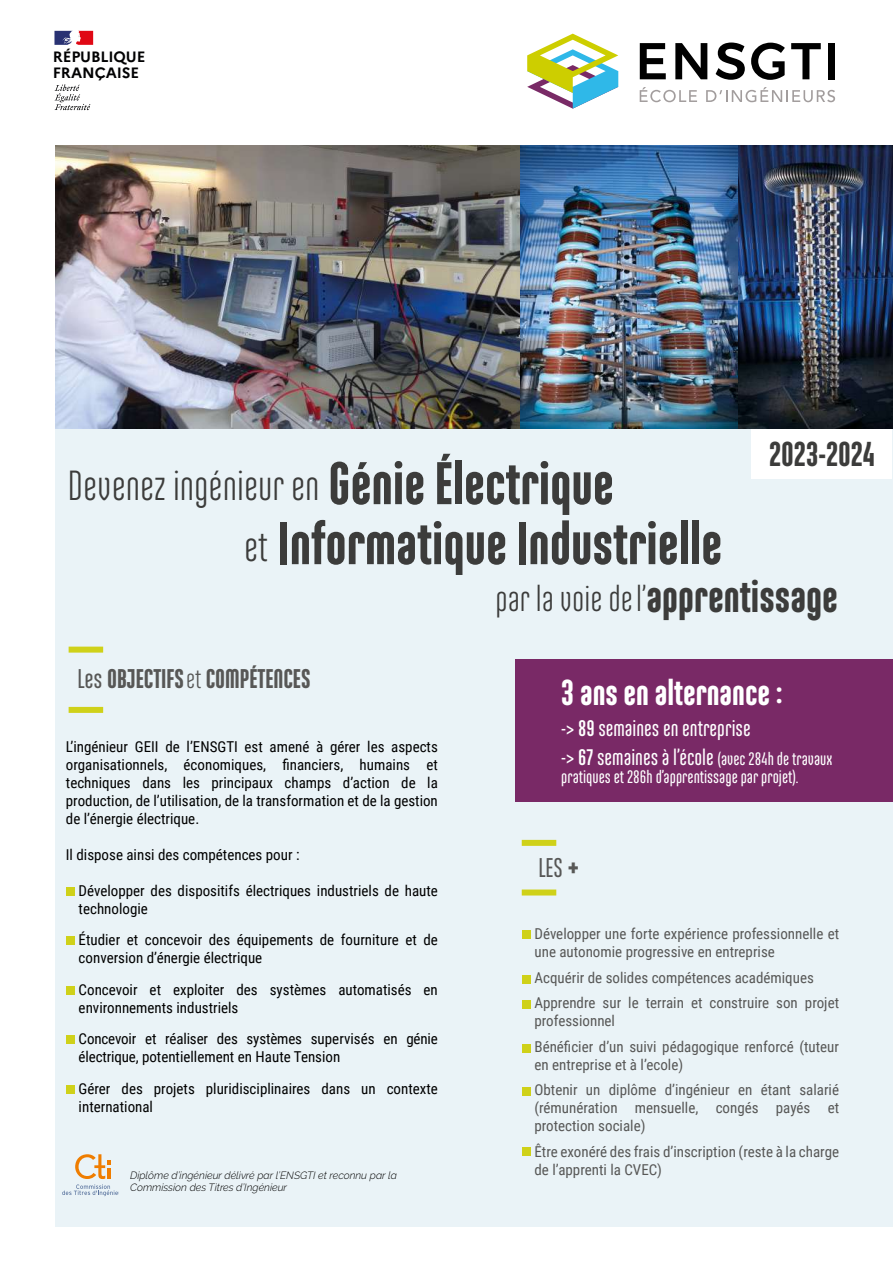
<style>
.page{position:relative;width:893px;height:1263px;background:#fff}
.page>*{position:absolute;margin:0;border:0;box-sizing:border-box;transform-origin:0 0}
.t1{font:900 60px "Ando";color:#3c3c3b}
.t2{font:42px "Ando";color:#3c3c3b}
.t3{font:36px "Ando";color:#3c3c3b}
.t4{font:900 36px "Ando";color:#fff}
.t5{font:900 34.5px "Ando";color:#3c3c3b}
.t6{font:900 27px "Ando";color:#575756}
.t7{font:600 27px "Ando";color:#575756}
.t8{font:600 22.5px/28.5px "Ando";color:#fff}
.t9{font:600 18px "Ando";color:#fff}
.t10{font:15px/18px "Roboto Condensed";color:#000}
.t11{font:15px/18px "Roboto Condensed";color:#575756}
.t12{font:700 15px/15.1px "Marianne";letter-spacing:-.01em;color:#020203}
.t13{font:italic 300 10.5px/12.6px "Raleway";color:#000}
.s1{font-weight:900;font-size:60px}
.s2{font-weight:400;font-size:42px}
.s3{font-weight:900;font-size:45px}
.s4{font-weight:600}
.s5{font-weight:400}
.s6{font-weight:700}
.s7{font-size:18px}
.s8{font-weight:900;font-size:30px}
</style>
<div class="page">
<div style="left:55px;top:429px;width:838px;height:798px;background:#eaf3f7"></div>
<svg style="left:640px;top:43px;width:26px;height:36px"></svg>
<svg style="left:675px;top:43px;width:32px;height:36px"></svg>
<svg style="left:716px;top:43px;width:29px;height:37px"></svg>
<svg style="left:791px;top:43px;width:30px;height:36px"></svg>
<div style="left:828px;top:43px;width:7px;height:36px;background:#000"></div>
<svg style="left:751px;top:43px;width:34px;height:37px"></svg>
<svg style="left:640px;top:87px;width:57px;height:15px"></svg>
<svg style="left:706px;top:87px;width:129px;height:15px"></svg>
<svg style="left:527px;top:34px;width:91px;height:75px"></svg>
<img style="left:737px;top:145px;width:156px;height:284px">
<img style="left:55px;top:145px;width:466px;height:284px">
<img style="left:521px;top:145px;width:216px;height:284px">
<div style="left:522px;top:889px;width:34px;height:6px;background:#cfd119"></div>
<div style="left:522px;top:840px;width:34px;height:6px;background:#cfd119"></div>
<div style="left:515px;top:659px;width:378px;height:143px;background:#792966"></div>
<div style="left:69px;top:707px;width:34px;height:6px;background:#cfd119"></div>
<div style="left:69px;top:647px;width:34px;height:6px;background:#cfd119"></div>
<svg style="left:62px;top:1154px;width:56px;height:42px"></svg>
<svg style="left:54px;top:31px;width:39px;height:14px"></svg>
<svg style="left:54px;top:85px;width:36px;height:25px"></svg>
<div style="left:66px;top:887px;width:8px;height:9px;background:#cfd119"></div>
<div style="left:66px;top:936px;width:8px;height:9px;background:#cfd119"></div>
<div style="left:66px;top:986px;width:8px;height:8px;background:#cfd119"></div>
<div style="left:66px;top:1035px;width:9px;height:9px;background:#cfd119"></div>
<div style="left:66px;top:1084px;width:9px;height:9px;background:#cfd119"></div>
<div style="left:522px;top:930px;width:8px;height:9px;background:#cfd119"></div>
<div style="left:522px;top:975px;width:8px;height:9px;background:#cfd119"></div>
<div style="left:522px;top:999px;width:8px;height:9px;background:#cfd119"></div>
<div style="left:522px;top:1044px;width:8px;height:9px;background:#cfd119"></div>
<div style="left:522px;top:1087px;width:8px;height:9px;background:#cfd119"></div>
<div style="left:522px;top:1147px;width:8px;height:9px;background:#cfd119"></div>
<div style="left:752px;top:429px;width:140px;height:50px;background:#fff"></div>
<p class="t12" style="left:53px;top:48px;width:94px">RÉPUBLIQUE<br>FRANÇAISE</p>
<h3 class="t5" style="left:769px;top:436px;width:107px">2023-2024</h3>
<h2 class="t2" style="left:68px;top:464px;width:547px">Devenez ingénieur en <span class="s1">Génie Électrique</span></h2>
<h1 class="t1" style="left:244px;top:512px;width:480px"><span class="s2">et</span> Informatique Industrielle</h1>
<h3 class="t3" style="left:495px;top:580px;width:344px">par la voie del’<span class="s3">apprentissage</span></h3>
<h3 class="t6" style="left:77px;top:664px;width:234px"><span class="s4">Les</span> OBJECTIFS<span class="s5">et</span> COMPÉTENCES</h3>
<p class="t10" style="left:66px;top:737px;width:373px;text-align:justify">L’ingénieur GEII de l’ENSGTI est amené à gérer les aspects organisationnels, économiques, financiers, humains et techniques dans les principaux champs d’action de la production, de l’utilisation, de la transformation et de la gestion de l’énergie électrique.</p>
<p class="t10" style="left:66px;top:845px;width:235px">Il dispose ainsi des compétences pour :</p>
<p class="t10" style="left:79px;top:881px;width:361px">Développer des dispositifs électriques industriels de haute technologie</p>
<p class="t10" style="left:79px;top:930px;width:361px">Étudier et concevoir des équipements de fourniture et de conversion d’énergie électrique</p>
<p class="t10" style="left:79px;top:980px;width:361px">Concevoir et exploiter des systèmes automatisés en environnements industriels</p>
<p class="t10" style="left:79px;top:1029px;width:361px">Concevoir et réaliser des systèmes supervisés en génie électrique, potentiellement en Haute Tension</p>
<p class="t10" style="left:79px;top:1079px;width:361px">Gérer des projets pluridisciplinaires dans un contexte international</p>
<p class="t13" style="left:130px;top:1168px;width:268px">Diplôme d’ingénieur délivré par l’ENSGTI et reconnu par la<br>Commission des Titres d’Ingénieur</p>
<h3 class="t4" style="left:561px;top:673px;width:223px">3 ans en alternance :</h3>
<h3 class="t8" style="left:561px;top:714px;width:273px">-&gt; <span class="s6">89</span> semaines en entreprise<br>-&gt; <span class="s6">67</span> semaines à l’école <span class="s7">(avec 284h de travaux</span></h3>
<p class="t9" style="left:561px;top:767px;width:239px">pratiques et 286h d’apprentissage par projet).</p>
<h3 class="t7" style="left:538px;top:854px;width:42px">LES <span class="s8">+</span></h3>
<p class="t11" style="left:534px;top:924px;width:306px">Développer une forte expérience professionnelle et une autonomie progressive en entreprise</p>
<p class="t11" style="left:534px;top:964px;width:306px;line-height:25.5px">Acquérir de solides compétences académiques<br>Apprendre sur le terrain et construire son projet</p>
<p class="t11" style="left:534px;top:1008px;width:306px;line-height:25.5px">professionnel<br>Bénéficier d’un suivi pédagogique renforcé (tuteur</p>
<p class="t11" style="left:534px;top:1051px;width:306px;line-height:25.5px">en entreprise et à l’ecole)<br>Obtenir un diplôme d’ingénieur en étant salarié</p>
<p class="t11" style="left:534px;top:1098px;width:306px">(rémunération mensuelle, congés payés et protection sociale)</p>
<p class="t11" style="left:534px;top:1142px;width:306px">Être exonéré des frais d’inscription (reste à la charge de l’apprenti la CVEC)</p>
</div>
